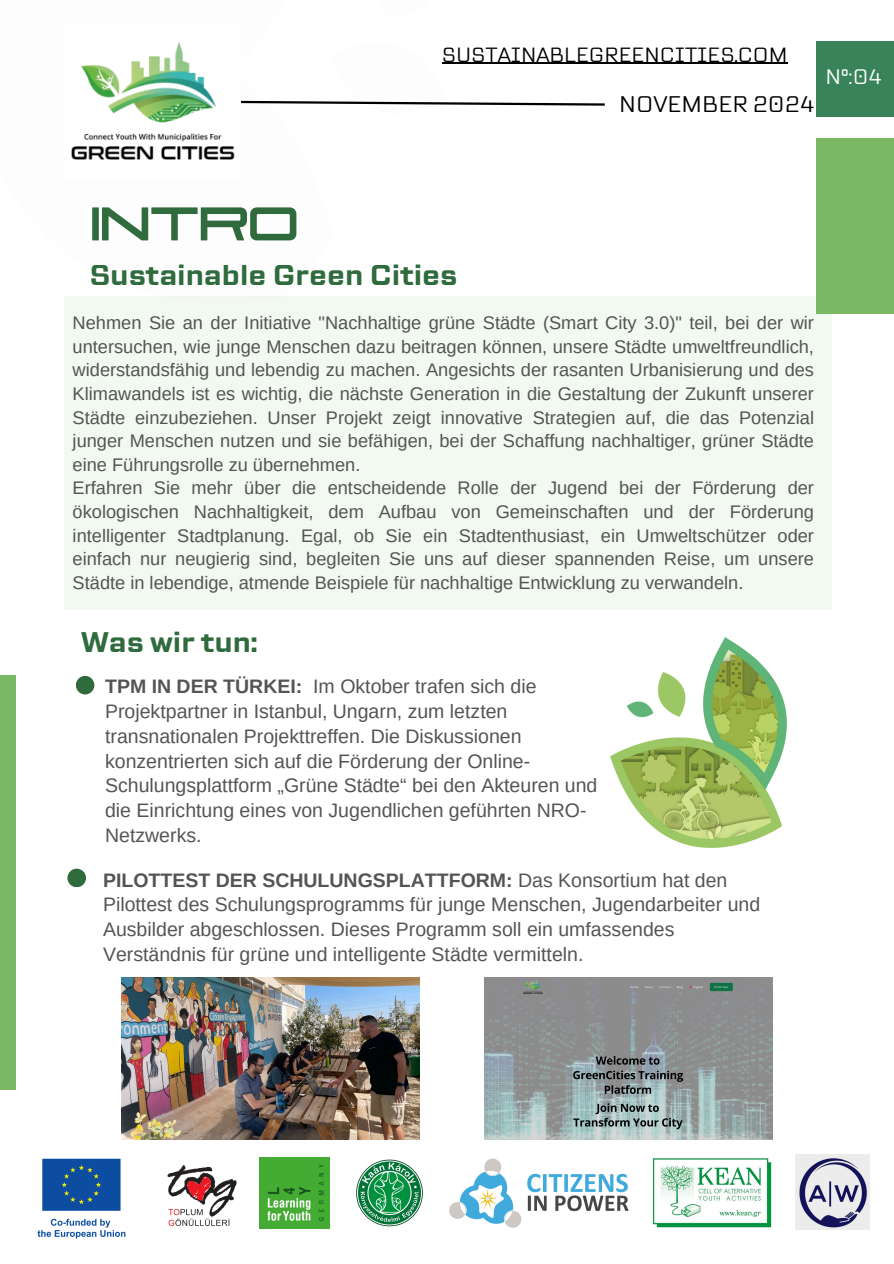
<style>
.page{position:relative;width:894px;height:1264px;background:#fff}
.page>*{position:absolute;margin:0;border:0;box-sizing:border-box;transform-origin:0 0}
.t1{font:66px "Reesha";letter-spacing:-.05em;color:#2f6b3d}
.t2{font:700 28.5px "TT Lakes Neue";color:#2f6b3d}
.t3{font:700 28.35px "TT Lakes Neue";color:#2f6b3d}
.t4{font:22.5px "TT Lakes Neue";color:#000}
.t5{font:20.85px "TT Lakes Neue";color:#fff}
.t6{font:20.55px "TT Lakes Neue";color:#000}
.t7{font:19.5px/24.8px "Arimo";color:#545454}
.t8{font:18.3px/23.7px "Arimo";color:#545454;text-align:justify}
.s1{font-weight:700}
</style>
<div class="page">
<svg style="left:241px;top:100px;width:364px;height:6px"></svg>
<img style="left:71px;top:42px;width:164px;height:118px">
<div style="left:816px;top:41px;width:77px;height:75px;background:#388359"></div>
<img style="left:610px;top:637px;width:176px;height:211px">
<div style="left:76px;top:676px;width:18px;height:18px;background:#2f6b3d;border-radius:50%"></div>
<div style="left:67px;top:868px;width:19px;height:19px;background:#2f6b3d;border-radius:50%"></div>
<img style="left:167px;top:1165px;width:107px;height:64px">
<img style="left:259px;top:1157px;width:71px;height:71px">
<img style="left:356px;top:1159px;width:67px;height:68px">
<img style="left:449px;top:1158px;width:180px;height:70px">
<img style="left:652px;top:1158px;width:119px;height:70px">
<img style="left:795px;top:1154px;width:74px;height:74px">
<img style="left:37px;top:1158px;width:89px;height:81px">
<div style="left:65px;top:296px;width:767px;height:314px;background:#f2f9f1"></div>
<hr style="left:442px;top:63px;width:345px;height:1px;background:#000">
<div style="left:816px;top:138px;width:77px;height:175px;background:#7ab864"></div>
<div style="left:0;top:675px;width:15px;height:414px;background:#7ab864"></div>
<img style="left:484px;top:977px;width:288px;height:162px">
<img style="left:121px;top:977px;width:298px;height:162px">
<h3 class="t6" style="left:442px;top:40px;width:347px">SUSTAINABLEGREENCITIES.COM</h3>
<p class="t4" style="left:619px;top:89px;width:196px">NOVEMBER 2024</p>
<p class="t5" style="left:825px;top:63px;width:58px">Nº:04</p>
<p class="t1" style="left:92px;top:188px;width:212px">INTRO</p>
<h1 class="t2" style="left:89px;top:255px;width:369px">Sustainable Green Cities</h1>
<h3 class="t8" style="left:73px;top:311px;width:742px">Nehmen Sie an der Initiative "Nachhaltige grüne Städte (Smart City 3.0)" teil, bei der wir untersuchen, wie junge Menschen dazu beitragen können, unsere Städte umweltfreundlich, widerstandsfähig und lebendig zu machen. Angesichts der rasanten Urbanisierung und des Klimawandels ist es wichtig, die nächste Generation in die Gestaltung der Zukunft unserer Städte einzubeziehen. Unser Projekt zeigt innovative Strategien auf, die das Potenzial junger Menschen nutzen und sie befähigen, bei der Schaffung nachhaltiger, grüner Städte eine Führungsrolle zu übernehmen.</h3>
<h3 class="t8" style="left:73px;top:476px;width:742px">Erfahren Sie mehr über die entscheidende Rolle der Jugend bei der Förderung der ökologischen Nachhaltigkeit, dem Aufbau von Gemeinschaften und der Förderung intelligenter Stadtplanung. Egal, ob Sie ein Stadtenthusiast, ein Umweltschützer oder einfach nur neugierig sind, begleiten Sie uns auf dieser spannenden Reise, um unsere Städte in lebendige, atmende Beispiele für nachhaltige Entwicklung zu verwandeln.</h3>
<p class="t3" style="left:81px;top:622px;width:178px">Was wir tun:</p>
<p class="t7" style="left:105px;top:674px;width:493px"><span class="s1">TPM IN DER TÜRKEI:</span> Im Oktober trafen sich die Projektpartner in Istanbul, Ungarn, zum letzten transnationalen Projekttreffen. Die Diskussionen konzentrierten sich auf die Förderung der Online-Schulungsplattform „Grüne Städte“ bei den Akteuren und die Einrichtung eines von Jugendlichen geführten NRO-Netzwerks.</p>
<h2 class="t7" style="left:103px;top:867px;width:658px"><span class="s1">PILOTTEST DER SCHULUNGSPLATTFORM:</span> Das Konsortium hat den Pilottest des Schulungsprogramms für junge Menschen, Jugendarbeiter und Ausbilder abgeschlossen. Dieses Programm soll ein umfassendes Verständnis für grüne und intelligente Städte vermitteln.</h2>
</div>
